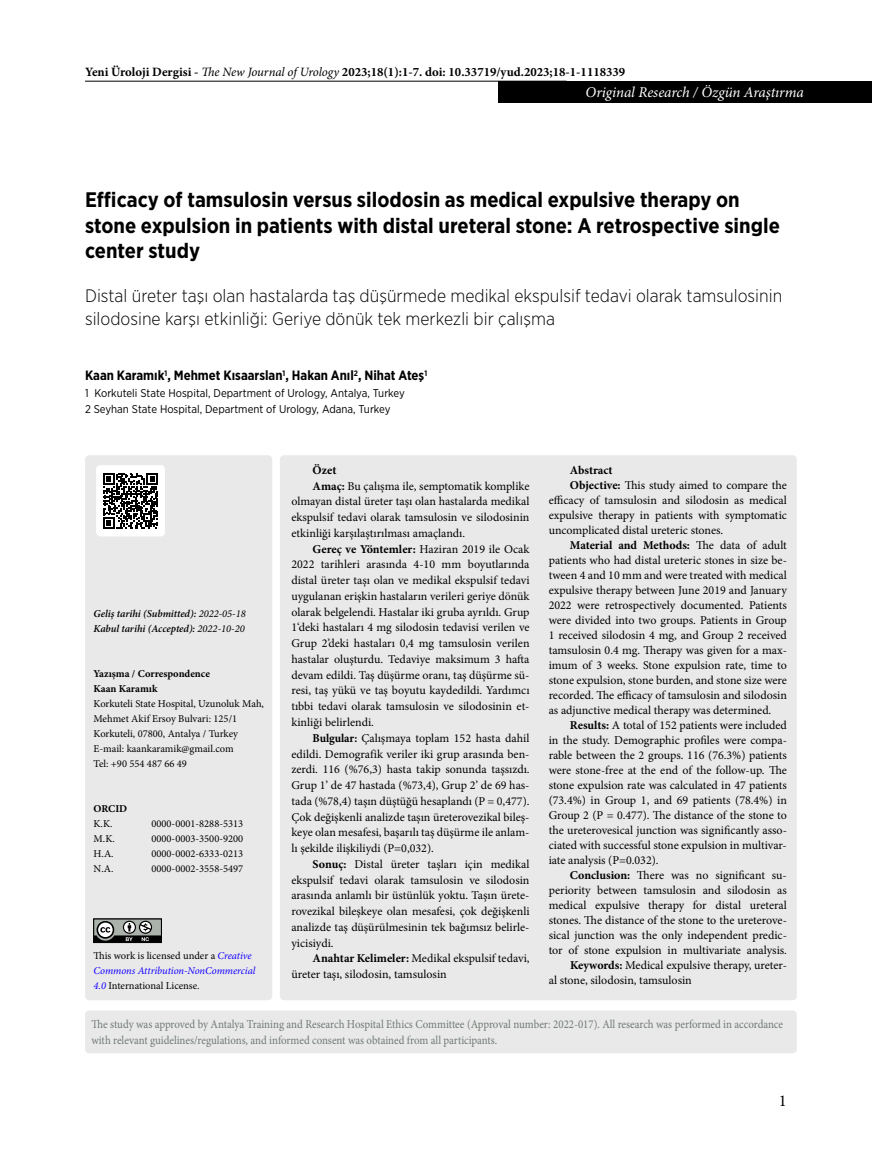
<style>
.page{position:relative;width:872px;height:1170px;background:#fff}
.page>*{position:absolute;margin:0;border:0;box-sizing:border-box;transform-origin:0 0}
.t1{font:700 21px/25.5px "Gotham Narrow";color:#000}
.t2{font:300 18px/22.5px "Gotham Narrow";color:#000}
.t3{font:16.5px "Minion Pro";color:#000}
.t4{font:italic 15px "Minion Pro";letter-spacing:-.005em;color:#fff}
.t5{font:700 13.5px "Gotham Narrow";color:#000}
.t6{font:700 12.75px "Minion Pro";color:#000}
.t7{font:12px "Minion Pro";color:#000}
.t8{font:12px/16.5px "Minion Pro";letter-spacing:-.005em;color:#717a72;scale:.91 1}
.t9{font:700 12px "Minion Pro";color:#000}
.t10{font:11.25px/16.5px "Gotham Narrow";color:#000}
.t11{font:10.5px/15px "Minion Pro";color:#000}
.t12{font:italic 600 10.5px/15px "Minion Pro";letter-spacing:-.01em;color:#000}
.t13{font:700 10.5px/15px "Minion Pro";color:#000}
.s1{font-weight:400;font-style:italic}
.s2{font-weight:400}
.s3{font-style:italic;color:#10f}
.s4{font-weight:700}
</style>
<div class="page">
<div style="left:85px;top:1010px;width:712px;height:43px;background:#e9e9ea;border-radius:4px"></div>
<div style="left:499px;top:81px;width:373px;height:21px;background:#000"></div>
<hr style="left:85px;top:81px;width:481px;height:1px;background:#000">
<div style="left:85px;top:455px;width:187px;height:545px;background:#e9e9ea;border-radius:4px"></div>
<div style="left:280px;top:455px;width:517px;height:545px;background:#e9e9ea;border-radius:4px"></div>
<div style="left:96px;top:465px;width:69px;height:71px;background:#fff;border-radius:4px"></div>
<svg style="left:103px;top:473px;width:55px;height:55px"></svg>
<svg style="left:94px;top:920px;width:68px;height:24px"></svg>
<div style="left:93px;top:918px;width:69px;height:24px;border:1px solid #000"></div>
<p class="t6" style="left:85px;top:63px;width:541px">Yeni Üroloji Dergisi - <span class="s1">The New Journal of Urology</span> 2023;18(1):1-7. doi: 10.33719/yud.2023;18-1-1118339</p>
<p class="t4" style="left:585px;top:82px;width:220px">Original Research / Özgün Araştırma</p>
<h1 class="t1" style="left:85px;top:187px;width:696px">Efficacy of tamsulosin versus silodosin as medical expulsive therapy on stone expulsion in patients with distal ureteral stone: A retrospective single center study</h1>
<h2 class="t2" style="left:85px;top:284px;width:698px">Distal üreter taşı olan hastalarda taş düşürmede medikal ekspulsif tedavi olarak tamsulosinin silodosine karşı etkinliği: Geriye dönük tek merkezli bir çalışma</h2>
<p class="t5" style="left:85px;top:366px;width:344px">Kaan Karamık<sup>1</sup>, Mehmet Kısaarslan<sup>1</sup>, Hakan Anıl<sup>2</sup>, Nihat Ateş<sup>1</sup></p>
<p class="t10" style="left:85px;top:384px;width:321px">1 Korkuteli State Hospital, Department of Urology, Antalya, Turkey<br>2 Seyhan State Hospital, Department of Urology, Adana, Turkey</p>
<p class="t12" style="left:94px;top:606px;width:154px">Geliş tarihi (Submitted): <span class="s2">2022-05-18<br></span>Kabul tarihi (Accepted): <span class="s2">2022-10-20</span></p>
<p class="t13" style="left:94px;top:666px;width:118px">Yazışma / Correspondence<br>Kaan Karamık</p>
<p class="t11" style="left:94px;top:696px;width:172px">Korkuteli State Hospital, Uzunoluk Mah,<br>Mehmet Akif Ersoy Bulvari: 125/1<br>Korkuteli, 07800, Antalya / Turkey<br>E-mail: kaankaramik@gmail.com<br>Tel: +90 554 487 66 49</p>
<p class="t13" style="left:94px;top:801px;width:35px">ORCID</p>
<p class="t11" style="left:94px;top:816px;width:23px">K.K.<br>M.K.<br>H.A.<br>N.A.</p>
<p class="t11" style="left:151px;top:816px;width:93px;text-align:justify">0000-0001-8288-5313<br>0000-0003-3500-9200<br>0000-0002-6333-0213<br>0000-0002-3558-5497</p>
<p class="t11" style="left:94px;top:948px;width:163px">This work is licensed under a <span class="s3">Creative<br>Commons Attribution-NonCommercial<br>4.0</span> International License.</p>
<p class="t9" style="left:313px;top:461px;width:25px">Özet</p>
<p class="t7" style="left:313px;top:477px;width:218px"><span class="s4">Amaç:</span> Bu çalışma ile, semptomatik komplike</p>
<p class="t7" style="left:291px;top:493px;width:240px">olmayan distal üreter taşı olan hastalarda medikal</p>
<p class="t7" style="left:291px;top:509px;width:240px">ekspulsif tedavi olarak tamsulosin ve silodosinin</p>
<p class="t7" style="left:291px;top:525px;width:175px">etkinliği karşılaştırılması amaçlandı.</p>
<p class="t7" style="left:313px;top:540px;width:218px"><span class="s4">Gereç ve Yöntemler:</span> Haziran 2019 ile Ocak</p>
<p class="t7" style="left:291px;top:556px;width:240px">2022 tarihleri arasında 4-10 mm boyutlarında</p>
<p class="t7" style="left:291px;top:572px;width:240px">distal üreter taşı olan ve medikal ekspulsif tedavi</p>
<p class="t7" style="left:291px;top:588px;width:240px">uygulanan erişkin hastaların verileri geriye dönük</p>
<p class="t7" style="left:291px;top:603px;width:240px">olarak belgelendi. Hastalar iki gruba ayrıldı. Grup</p>
<p class="t7" style="left:291px;top:619px;width:240px">1‘deki hastaları 4 mg silodosin tedavisi verilen ve</p>
<p class="t7" style="left:291px;top:635px;width:240px">Grup 2’deki hastaları 0,4 mg tamsulosin verilen</p>
<p class="t7" style="left:291px;top:651px;width:240px">hastalar oluşturdu. Tedaviye maksimum 3 hafta</p>
<p class="t7" style="left:291px;top:666px;width:240px">devam edildi. Taş düşürme oranı, taş düşürme sü-</p>
<p class="t7" style="left:291px;top:682px;width:240px">resi, taş yükü ve taş boyutu kaydedildi. Yardımcı</p>
<p class="t7" style="left:291px;top:698px;width:240px">tıbbi tedavi olarak tamsulosin ve silodosinin et-</p>
<p class="t7" style="left:291px;top:714px;width:84px">kinliği belirlendi.</p>
<p class="t7" style="left:313px;top:729px;width:218px"><span class="s4">Bulgular:</span> Çalışmaya toplam 152 hasta dahil</p>
<p class="t7" style="left:291px;top:745px;width:240px">edildi. Demografik veriler iki grup arasında ben-</p>
<p class="t7" style="left:291px;top:761px;width:240px">zerdi. 116 (%76,3) hasta takip sonunda taşsızdı.</p>
<p class="t7" style="left:291px;top:777px;width:240px">Grup 1’ de 47 hastada (%73,4), Grup 2’ de 69 has-</p>
<p class="t7" style="left:291px;top:792px;width:240px">tada (%78,4) taşın düştüğü hesaplandı (P = 0,477).</p>
<p class="t7" style="left:291px;top:808px;width:240px">Çok değişkenli analizde taşın üreterovezikal bileş-</p>
<p class="t7" style="left:291px;top:824px;width:240px">keye olan mesafesi, başarılı taş düşürme ile anlam-</p>
<p class="t7" style="left:291px;top:840px;width:144px">lı şekilde ilişkiliydi (P=0,032).</p>
<p class="t7" style="left:313px;top:855px;width:218px"><span class="s4">Sonuç:</span> Distal üreter taşları için medikal</p>
<p class="t7" style="left:291px;top:871px;width:240px">ekspulsif tedavi olarak tamsulosin ve silodosin</p>
<p class="t7" style="left:291px;top:887px;width:240px">arasında anlamlı bir üstünlük yoktu. Taşın ürete-</p>
<p class="t7" style="left:291px;top:903px;width:240px">rovezikal bileşkeye olan mesafesi, çok değişkenli</p>
<p class="t7" style="left:291px;top:918px;width:240px">analizde taş düşürülmesinin tek bağımsız belirle-</p>
<p class="t7" style="left:291px;top:934px;width:44px">yicisiydi.</p>
<p class="t7" style="left:313px;top:950px;width:218px"><span class="s4">Anahtar Kelimeler:</span> Medikal ekspulsif tedavi,</p>
<p class="t7" style="left:291px;top:966px;width:157px">üreter taşı, silodosin, tamsulosin</p>
<p class="t9" style="left:570px;top:461px;width:44px">Abstract</p>
<p class="t7" style="left:570px;top:477px;width:218px"><span class="s4">Objective:</span> This study aimed to compare the</p>
<p class="t7" style="left:549px;top:492px;width:240px">efficacy of tamsulosin and silodosin as medical</p>
<p class="t7" style="left:549px;top:507px;width:240px">expulsive therapy in patients with symptomatic</p>
<p class="t7" style="left:549px;top:522px;width:176px">uncomplicated distal ureteric stones.</p>
<p class="t9" style="left:570px;top:536px;width:218px">Material and Methods: <span class="s2">The data of adult</span></p>
<p class="t7" style="left:549px;top:552px;width:240px">patients who had distal ureteric stones in size be-</p>
<p class="t7" style="left:549px;top:567px;width:240px">tween 4 and 10 mm and were treated with medical</p>
<p class="t7" style="left:549px;top:582px;width:240px">expulsive therapy between June 2019 and January</p>
<p class="t7" style="left:549px;top:597px;width:240px">2022 were retrospectively documented. Patients</p>
<p class="t7" style="left:549px;top:612px;width:240px">were divided into two groups. Patients in Group</p>
<p class="t7" style="left:549px;top:627px;width:240px">1 received silodosin 4 mg, and Group 2 received</p>
<p class="t7" style="left:549px;top:642px;width:240px">tamsulosin 0.4 mg. Therapy was given for a max-</p>
<p class="t7" style="left:549px;top:657px;width:240px">imum of 3 weeks. Stone expulsion rate, time to</p>
<p class="t7" style="left:549px;top:672px;width:240px">stone expulsion, stone burden, and stone size were</p>
<p class="t7" style="left:549px;top:687px;width:240px">recorded. The efficacy of tamsulosin and silodosin</p>
<p class="t7" style="left:549px;top:702px;width:224px">as adjunctive medical therapy was determined.</p>
<p class="t7" style="left:570px;top:717px;width:218px"><span class="s4">Results:</span> A total of 152 patients were included</p>
<p class="t7" style="left:549px;top:732px;width:240px">in the study. Demographic profiles were compa-</p>
<p class="t7" style="left:549px;top:747px;width:240px">rable between the 2 groups. 116 (76.3%) patients</p>
<p class="t7" style="left:549px;top:762px;width:240px">were stone-free at the end of the follow-up. The</p>
<p class="t7" style="left:549px;top:777px;width:240px">stone expulsion rate was calculated in 47 patients</p>
<p class="t7" style="left:549px;top:792px;width:240px">(73.4%) in Group 1, and 69 patients (78.4%) in</p>
<p class="t7" style="left:549px;top:807px;width:240px">Group 2 (P = 0.477). The distance of the stone to</p>
<p class="t7" style="left:549px;top:822px;width:240px">the ureterovesical junction was significantly asso-</p>
<p class="t7" style="left:549px;top:837px;width:240px">ciated with successful stone expulsion in multivar-</p>
<p class="t7" style="left:549px;top:852px;width:111px">iate analysis (P=0.032).</p>
<p class="t7" style="left:570px;top:867px;width:218px"><span class="s4">Conclusion:</span> There was no significant su-</p>
<p class="t7" style="left:549px;top:882px;width:240px">periority between tamsulosin and silodosin as</p>
<p class="t7" style="left:549px;top:897px;width:240px">medical expulsive therapy for distal ureteral</p>
<p class="t7" style="left:549px;top:912px;width:240px">stones. The distance of the stone to the ureterove-</p>
<p class="t7" style="left:549px;top:927px;width:240px">sical junction was the only independent predic-</p>
<p class="t7" style="left:549px;top:942px;width:240px">tor of stone expulsion in multivariate analysis.</p>
<p class="t7" style="left:570px;top:957px;width:218px"><span class="s4">Keywords:</span> Medical expulsive therapy, ureter-</p>
<p class="t7" style="left:549px;top:972px;width:145px">al stone, silodosin, tamsulosin</p>
<p class="t8" style="left:91px;top:1015px;width:761px">The study was approved by Antalya Training and Research Hospital Ethics Committee (Approval number: 2022-017). All research was performed in accordance with relevant guidelines/regulations, and informed consent was obtained from all participants.</p>
<h3 class="t3" style="left:779px;top:1089px;width:9px">1</h3>
</div>
